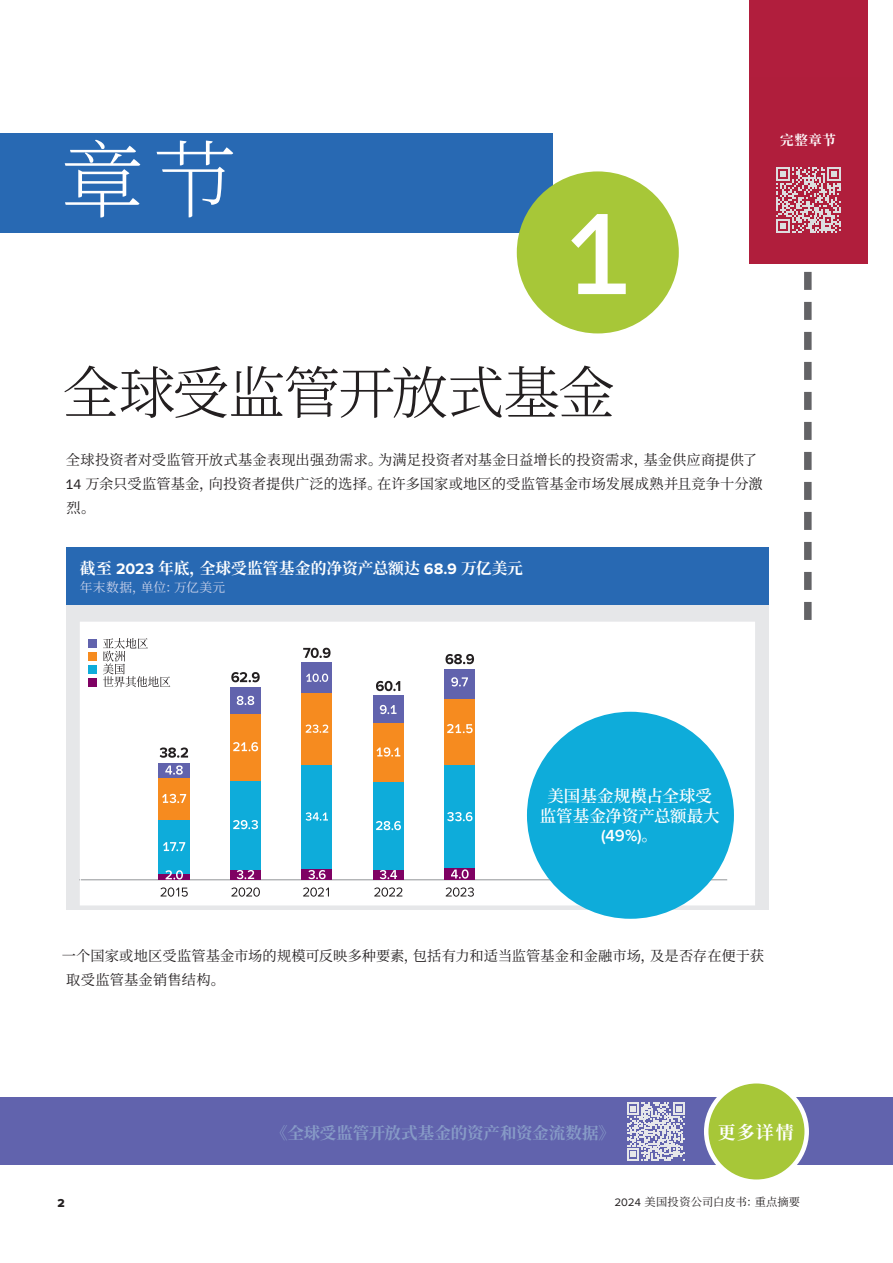
<style>
.page{position:relative;width:893px;height:1263px;background:#fff}
.page>*{position:absolute;margin:0;border:0;box-sizing:border-box;transform-origin:0 0}
.t1{font:500 120px "Proxima Nova";color:#fff}
.t2{font:200 84px "Source Han Serif CN";color:#fff}
.t3{font:300 57px "Source Han Serif CN";letter-spacing:-.035em;color:#231f20}
.t4{font:700 18px "Source Han Serif CN";color:#fff}
.t5{font:600 16.5px/19.5px "Source Han Serif CN";color:#fff;text-align:center}
.t6{font:700 16.5px "Source Han Serif CN";letter-spacing:-.005em;color:#879bc7}
.t7{font:700 15.75px "Source Han Serif CN";color:#fff}
.t8{font:14.25px/24px "Source Han Serif CN";letter-spacing:.01em;color:#231f20}
.t9{font:700 13.5px "Source Han Serif CN";color:#fff}
.t10{font:12.75px "Source Han Serif CN";letter-spacing:.03em;color:#cfd5eb}
.t11{font:12px "Proxima Nova Extrabld";color:#231f20}
.t12{font:11.25px "Source Han Serif CN";letter-spacing:.005em;color:#231f20}
.s1{font-family:"Proxima Nova"}
</style>
<div class="page">
<div style="left:0;top:134px;width:553px;height:99px;background:#2869b3"></div>
<div style="left:517px;top:171px;width:162px;height:162px;background:#a7c738;border-radius:50%"></div>
<div style="left:749px;top:62px;width:118px;height:201px;background:#b01e3c"></div>
<div style="left:0;top:1097px;width:893px;height:67px;background:#6163ad"></div>
<div style="left:706px;top:1081px;width:101px;height:101px;background:#a7c738;border-radius:50%"></div>
<div style="left:704px;top:1079px;width:105px;height:105px;border:4px solid #fff;border-radius:50%"></div>
<div style="left:66px;top:547px;width:702px;height:59px;background:#2869b3"></div>
<div style="left:66px;top:606px;width:702px;height:304px;background:#e6e7e9"></div>
<div style="left:80px;top:622px;width:675px;height:283px;background:#fff"></div>
<hr style="left:80px;top:879px;width:647px;height:1px;background:#939598">
<div style="left:158px;top:874px;width:32px;height:6px;background:#7f0163"></div>
<div style="left:230px;top:870px;width:31px;height:10px;background:#7f0163"></div>
<div style="left:302px;top:869px;width:30px;height:11px;background:#7f0163"></div>
<div style="left:373px;top:869px;width:31px;height:11px;background:#7f0163"></div>
<div style="left:445px;top:867px;width:30px;height:13px;background:#7f0163"></div>
<div style="left:158px;top:819px;width:32px;height:55px;background:#0eacda"></div>
<div style="left:230px;top:780px;width:31px;height:90px;background:#0eacda"></div>
<div style="left:302px;top:764px;width:30px;height:105px;background:#0eacda"></div>
<div style="left:373px;top:782px;width:31px;height:87px;background:#0eacda"></div>
<div style="left:445px;top:764px;width:30px;height:103px;background:#0eacda"></div>
<div style="left:158px;top:777px;width:32px;height:42px;background:#f68b1f"></div>
<div style="left:230px;top:714px;width:31px;height:66px;background:#f68b1f"></div>
<div style="left:302px;top:693px;width:30px;height:71px;background:#f68b1f"></div>
<div style="left:373px;top:723px;width:31px;height:59px;background:#f68b1f"></div>
<div style="left:445px;top:699px;width:30px;height:65px;background:#f68b1f"></div>
<div style="left:158px;top:763px;width:32px;height:14px;background:#6163ad"></div>
<div style="left:230px;top:687px;width:31px;height:27px;background:#6163ad"></div>
<div style="left:302px;top:662px;width:30px;height:31px;background:#6163ad"></div>
<div style="left:373px;top:695px;width:31px;height:28px;background:#6163ad"></div>
<div style="left:445px;top:669px;width:30px;height:30px;background:#6163ad"></div>
<div style="left:88px;top:677px;width:9px;height:9px;background:#7f0163"></div>
<div style="left:88px;top:665px;width:9px;height:9px;background:#0eacda"></div>
<div style="left:88px;top:652px;width:9px;height:9px;background:#f68b1f"></div>
<div style="left:88px;top:639px;width:9px;height:9px;background:#6163ad"></div>
<svg style="left:103px;top:638px;width:67px;height:50px"></svg>
<svg style="left:446px;top:887px;width:28px;height:10px"></svg>
<svg style="left:374px;top:887px;width:28px;height:10px"></svg>
<svg style="left:303px;top:887px;width:26px;height:10px"></svg>
<svg style="left:231px;top:887px;width:29px;height:10px"></svg>
<svg style="left:161px;top:887px;width:27px;height:10px"></svg>
<svg style="left:447px;top:812px;width:25px;height:9px"></svg>
<svg style="left:451px;top:677px;width:17px;height:9px"></svg>
<svg style="left:447px;top:724px;width:26px;height:9px"></svg>
<svg style="left:451px;top:869px;width:18px;height:10px"></svg>
<svg style="left:162px;top:794px;width:24px;height:9px"></svg>
<svg style="left:165px;top:765px;width:18px;height:10px"></svg>
<svg style="left:163px;top:842px;width:22px;height:9px"></svg>
<svg style="left:160px;top:747px;width:28px;height:11px"></svg>
<svg style="left:237px;top:696px;width:17px;height:9px"></svg>
<svg style="left:237px;top:870px;width:17px;height:9px"></svg>
<svg style="left:165px;top:870px;width:18px;height:9px"></svg>
<svg style="left:233px;top:742px;width:25px;height:9px"></svg>
<svg style="left:233px;top:820px;width:25px;height:9px"></svg>
<svg style="left:231px;top:672px;width:29px;height:10px"></svg>
<svg style="left:306px;top:674px;width:22px;height:8px"></svg>
<svg style="left:308px;top:870px;width:18px;height:9px"></svg>
<svg style="left:306px;top:724px;width:22px;height:9px"></svg>
<svg style="left:306px;top:812px;width:22px;height:9px"></svg>
<svg style="left:380px;top:705px;width:16px;height:9px"></svg>
<svg style="left:380px;top:870px;width:17px;height:9px"></svg>
<svg style="left:376px;top:747px;width:24px;height:10px"></svg>
<svg style="left:376px;top:821px;width:25px;height:9px"></svg>
<svg style="left:376px;top:681px;width:24px;height:10px"></svg>
<svg style="left:445px;top:654px;width:29px;height:10px"></svg>
<svg style="left:303px;top:648px;width:28px;height:10px"></svg>
<svg style="left:627px;top:1102px;width:58px;height:58px"></svg>
<div style="left:527px;top:712px;width:207px;height:207px;background:#0eacda;border-radius:50%"></div>
<svg style="left:776px;top:167px;width:65px;height:453px"></svg>
<div style="left:749px;top:0;width:118px;height:77px;background:#b11e3d"></div>
<p class="t2" style="left:60px;top:133px;width:178px">章节</p>
<p class="t1" style="left:561px;top:165px;width:74px">1</p>
<p class="t9" style="left:780px;top:132px;width:57px">完整章节</p>
<p class="t3" style="left:62px;top:361px;width:554px">全球受监管开放式基金</p>
<p class="t8" style="left:65px;top:448px;width:699px">全球投资者对受监管开放式基金表现出强劲需求。为满足投资者对基金日益增长的投资需求，基金供应商提供了<br><span class="s1">14</span> 万余只受监管基金，向投资者提供广泛的选择。在许多国家或地区的受监管基金市场发展成熟并且竞争十分激烈。</p>
<p class="t7" style="left:80px;top:559px;width:445px">截至 <span class="s1">2023</span> 年底，全球受监管基金的净资产总额达 <span class="s1">68.9</span> 万亿美元</p>
<p class="t10" style="left:80px;top:580px;width:147px">年末数据，单位：万亿美元</p>
<p class="t5" style="left:540px;top:787px;width:181px">美国基金规模占全球受监管基金净资产总额最大<span class="s1">(49%)</span>。</p>
<p class="t8" style="left:66px;top:944px;width:699px;text-indent:-4px">一个国家或地区受监管基金市场的规模可反映多种要素，包括有力和适当监管基金和金融市场，及是否存在便于获取受监管基金销售结构。</p>
<p class="t6" style="left:271px;top:1124px;width:345px">《全球受监管开放式基金的资产和资金流数据》</p>
<p class="t4" style="left:718px;top:1122px;width:77px">更多详情</p>
<p class="t11" style="left:57px;top:1194px;width:9px">2</p>
<p class="t12" style="left:614px;top:1195px;width:187px"><span class="s1">2024</span> 美国投资公司白皮书：重点摘要</p>
</div>
